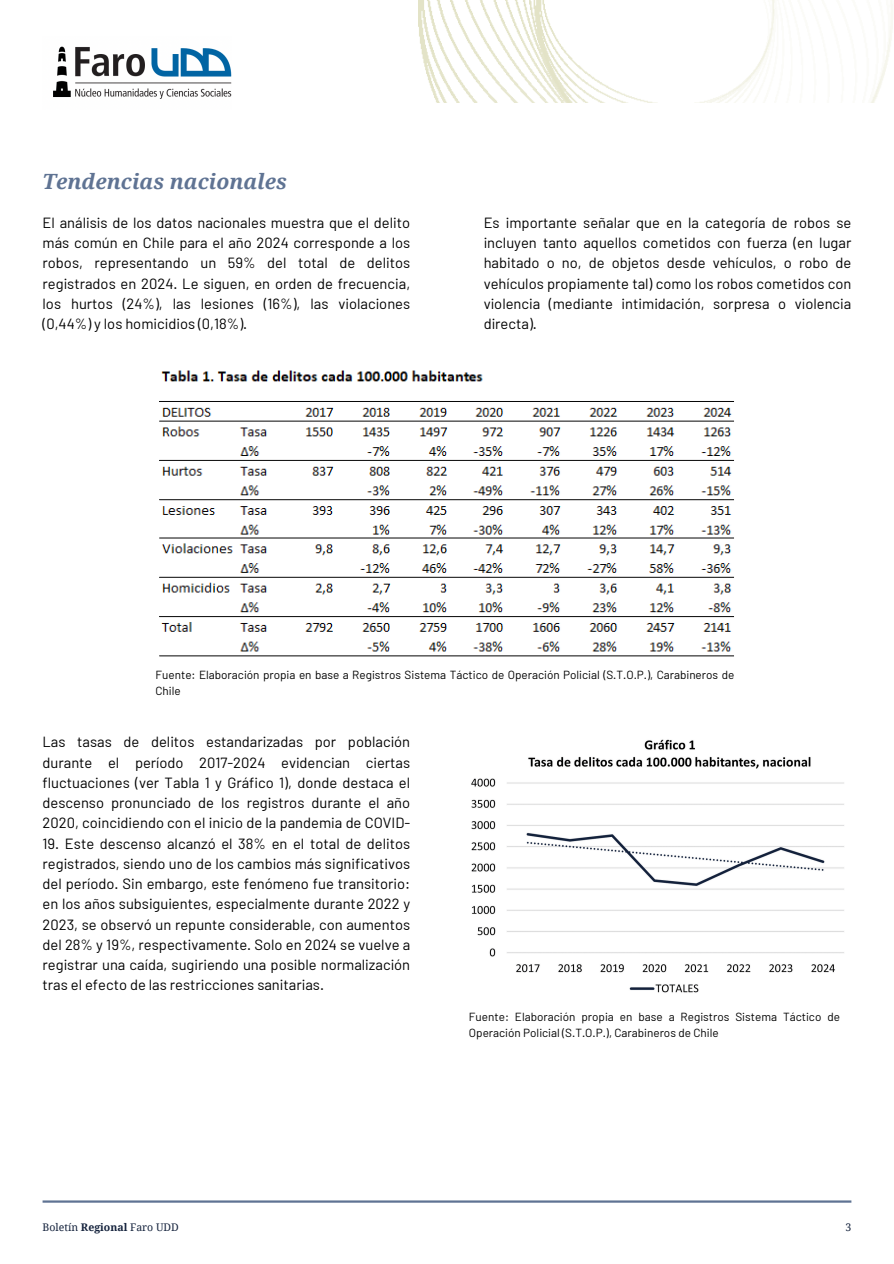
<style>
.page{position:relative;width:894px;height:1264px;background:#fff}
.page>*{position:absolute;margin:0;border:0;box-sizing:border-box;transform-origin:0 0}
.t1{font:italic 700 21px "Noto Serif";color:#5f7393}
.t2{font:14.7px/20.2px "Barlow";color:#000;text-align:justify}
.t3{font:11.7px/15.6px "Barlow";color:#000}
.t4{font:10.5px "Noto Serif";color:#15233d}
.s1{font-weight:700}
</style>
<div class="page">
<hr style="left:43px;top:1200px;width:808px;height:2px;background:#5f7393">
<img style="left:53px;top:46px;width:179px;height:53px">
<img style="left:418px;top:0;width:475px;height:102px">
<img style="left:159px;top:370px;width:574px;height:287px">
<img style="left:471px;top:739px;width:373px;height:254px">
<p class="t1" style="left:43px;top:167px;width:246px">Tendencias nacionales</p>
<h3 class="t2" style="left:43px;top:212px;width:369px">El análisis de los datos nacionales muestra que el delito más común en Chile para el año 2024 corresponde a los robos, representando un 59% del total de delitos registrados en 2024. Le siguen, en orden de frecuencia, los hurtos (24%), las lesiones (16%), las violaciones (0,44%) y los homicidios (0,18%).</h3>
<p class="t2" style="left:483px;top:212px;width:369px">Es importante señalar que en la categoría de robos se incluyen tanto aquellos cometidos con fuerza (en lugar habitado o no, de objetos desde vehículos, o robo de vehículos propiamente tal) como los robos cometidos con violencia (mediante intimidación, sorpresa o violencia directa).</p>
<h3 class="t3" style="left:155px;top:667px;width:580px">Fuente: Elaboración propia en base a Registros Sistema Táctico de Operación Policial (S.T.O.P.), Carabineros de<br>Chile</h3>
<h2 class="t2" style="left:43px;top:731px;width:369px">Las tasas de delitos estandarizadas por población durante el período 2017-2024 evidencian ciertas fluctuaciones (ver Tabla 1 y Gráfico 1), donde destaca el descenso pronunciado de los registros durante el año 2020, coincidiendo con el inicio de la pandemia de COVID-</h2>
<h2 class="t2" style="left:43px;top:832px;width:369px">19. Este descenso alcanzó el 38% en el total de delitos registrados, siendo uno de los cambios más significativos del período. Sin embargo, este fenómeno fue transitorio: en los años subsiguientes, especialmente durante 2022 y 2023, se observó un repunte considerable, con aumentos del 28% y 19%, respectivamente. Solo en 2024 se vuelve a registrar una caída, sugiriendo una posible normalización tras el efecto de las restricciones sanitarias.</h2>
<p class="t3" style="left:469px;top:1008px;width:372px">Fuente: Elaboración propia en base a Registros Sistema Táctico de<br>Operación Policial (S.T.O.P.), Carabineros de Chile</p>
<h2 class="t4" style="left:43px;top:1219px;width:138px">Boletín <span class="s1">Regional</span> Faro UDD</h2>
<h2 class="t4" style="left:845px;top:1219px;width:7px">3</h2>
</div>
